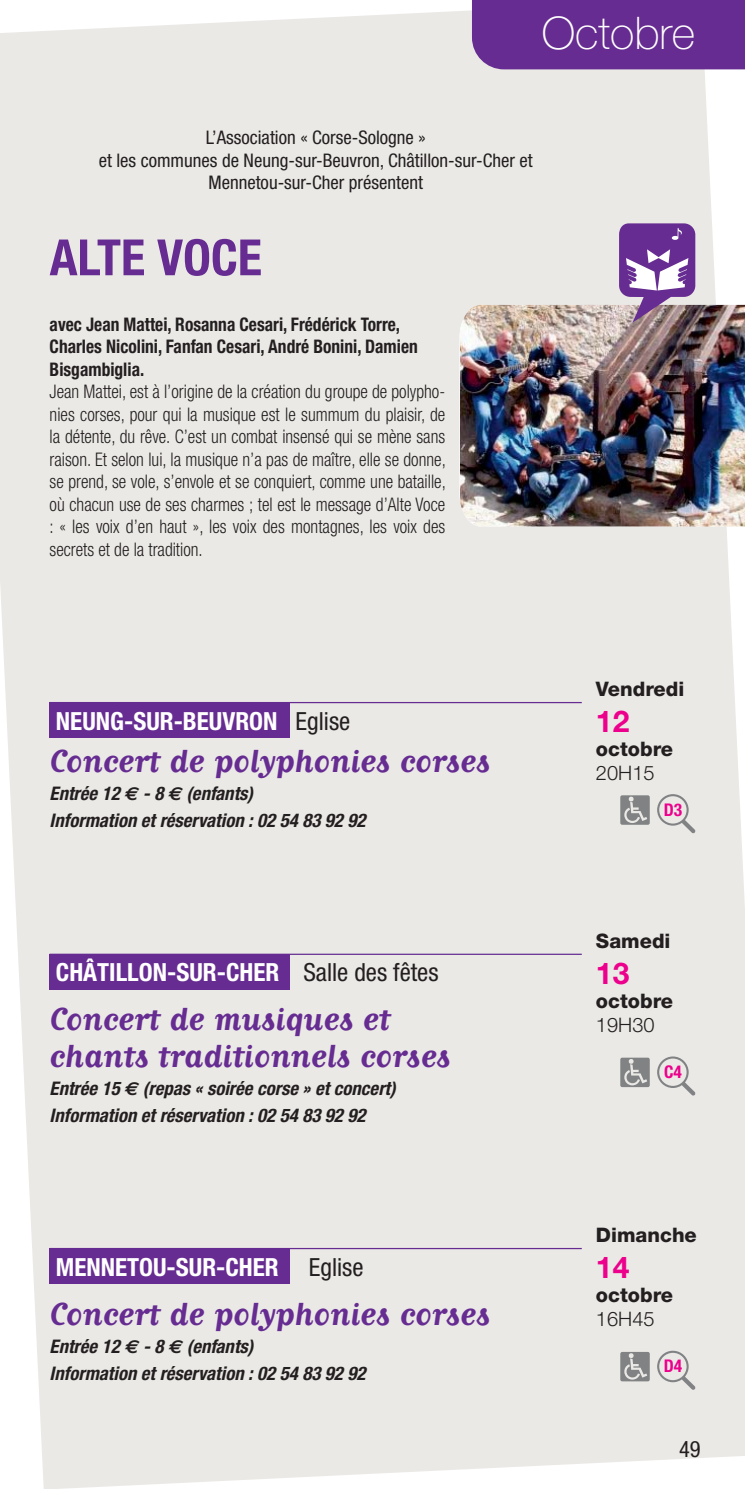
<style>
.page{position:relative;width:745px;height:1489px;background:#fff}
.page>*{position:absolute;margin:0;border:0;box-sizing:border-box;transform-origin:0 0}
.t1{font:700 condensed 50px "Helvetica Neue";color:#662c91}
.t2{font:100 45px "Helvetica Neue";color:#fff}
.t3{font:700 37.5px/37.5px "Matrix Script";color:#662c91}
.t4{font:700 30px "Helvetica Neue";color:#ec008c}
.t5{font:700 condensed 25px "Helvetica Neue";color:#fff}
.t6{font:condensed 22.5px "Helvetica Neue";color:#231f20}
.t7{font:800 20px "Helvetica Neue";color:#231f20}
.t8{font:300 20px "Helvetica Neue";color:#231f20}
.t9{font:300 condensed 18.75px/22.5px "Helvetica Neue";color:#231f20;text-align:justify;scale:.93 1}
.t10{font:italic 700 condensed 18.75px/27.5px "Helvetica Neue";color:#231f20}
.t11{font:condensed 18.75px/22.5px "Helvetica Neue";color:#231f20;text-align:center}
.t12{font:700 condensed 18.75px/22.5px "Helvetica Neue";color:#231f20;scale:.93 1}
.t13{font:700 condensed 17.5px "Helvetica Neue";color:#ec008c}
.s1{font-weight:400;color:#231f20}
.s2{font-family:"Euro Sans";font-stretch:normal}
</style>
<div class="page">
<div style="left:0;top:10px;width:744px;height:1478px;background:#ebe9e6"></div>
<div style="left:471px;top:0;width:273px;height:69px;background:#662c91"></div>
<img style="left:459px;top:305px;width:285px;height:221px">
<svg style="left:656px;top:794px;width:39px;height:39px;background:#d8d7d5"></svg>
<svg style="left:620px;top:795px;width:29px;height:29px"></svg>
<svg style="left:656px;top:1056px;width:39px;height:39px;background:#d8d7d5"></svg>
<svg style="left:620px;top:1057px;width:29px;height:30px"></svg>
<svg style="left:656px;top:1350px;width:39px;height:39px;background:#d8d7d5"></svg>
<svg style="left:620px;top:1351px;width:29px;height:30px"></svg>
<svg style="left:618px;top:223px;width:76px;height:99px;background:#936da9"></svg>
<div style="left:50px;top:702px;width:240px;height:36px;background:#662c91"></div>
<hr style="left:50px;top:702px;width:531px;height:1px;background:#662c91">
<div style="left:50px;top:954px;width:240px;height:35px;background:#662c91"></div>
<hr style="left:50px;top:953px;width:531px;height:1px;background:#662c91">
<div style="left:50px;top:1248px;width:240px;height:35px;background:#662c91"></div>
<hr style="left:50px;top:1247px;width:531px;height:1px;background:#662c91">
<h2 class="t2" style="left:541px;top:17px;width:155px">Octobre</h2>
<p class="t11" style="left:99px;top:128px;width:435px">L’Association « Corse-Sologne »<br>et les communes de Neung-sur-Beuvron, Châtillon-sur-Cher et<br>Mennetou-sur-Cher présentent</p>
<h1 class="t1" style="left:50px;top:239px;width:213px">ALTE VOCE</h1>
<p class="t12" style="left:50px;top:314px;width:397px">avec Jean Mattei, Rosanna Cesari, Frédérick Torre,<br>Charles Nicolini, Fanfan Cesari, André Bonini, Damien<br>Bisgambiglia.</p>
<p class="t9" style="left:50px;top:382px;width:427px">Jean Mattei, est à l’origine de la création du groupe de polypho&shy;nies corses, pour qui la musique est le summum du plaisir, de la détente, du rêve. C’est un combat insensé qui se mène sans raison. Et selon lui, la musique n’a pas de maître, elle se donne, se prend, se vole, s’envole et se conquiert, comme une bataille, où chacun use de ses charmes ; tel est le message d’Alte Voce : « les voix d’en haut », les voix des montagnes, les voix des secrets et de la tradition.</p>
<h3 class="t5" style="left:56px;top:711px;width:296px">NEUNG-SUR-BEUVRON <span class="s1">Eglise</span></h3>
<h3 class="t3" style="left:50px;top:746px;width:442px">Concert de polyphonies corses</h3>
<p class="t10" style="left:50px;top:781px;width:317px">Entrée 12 <span class="s2">€</span> - 8 <span class="s2">€</span> (enfants)<br>Information et réservation : 02 54 83 92 92</p>
<h3 class="t5" style="left:56px;top:963px;width:384px">CHÂTILLON-SUR-CHER <span class="s1">Salle des fêtes</span></h3>
<h3 class="t3" style="left:50px;top:1004px;width:402px">Concert de musiques et chants traditionnels corses</h3>
<p class="t10" style="left:50px;top:1076px;width:347px">Entrée 15 <span class="s2">€</span> (repas « soirée corse » et concert)<br>Information et réservation : 02 54 83 92 92</p>
<h3 class="t5" style="left:56px;top:1257px;width:309px">MENNETOU-SUR-CHER <span class="s1">Eglise</span></h3>
<h3 class="t3" style="left:50px;top:1299px;width:442px">Concert de polyphonies corses</h3>
<p class="t10" style="left:50px;top:1333px;width:317px">Entrée 12 <span class="s2">€</span> - 8 <span class="s2">€</span> (enfants)<br>Information et réservation : 02 54 83 92 92</p>
<p class="t7" style="left:595px;top:681px;width:90px">Vendredi</p>
<h3 class="t4" style="left:595px;top:710px;width:35px">12</h3>
<p class="t7" style="left:595px;top:741px;width:79px">octobre</p>
<p class="t8" style="left:595px;top:765px;width:60px">20H15</p>
<p class="t13" style="left:663px;top:803px;width:20px">D3</p>
<p class="t7" style="left:595px;top:933px;width:76px">Samedi</p>
<h3 class="t4" style="left:595px;top:962px;width:35px">13</h3>
<p class="t7" style="left:595px;top:993px;width:79px">octobre</p>
<p class="t8" style="left:595px;top:1017px;width:60px">19H30</p>
<p class="t13" style="left:663px;top:1065px;width:19px">C4</p>
<p class="t7" style="left:595px;top:1227px;width:102px">Dimanche</p>
<h3 class="t4" style="left:595px;top:1256px;width:35px">14</h3>
<p class="t7" style="left:595px;top:1287px;width:79px">octobre</p>
<p class="t8" style="left:595px;top:1311px;width:60px">16H45</p>
<p class="t13" style="left:663px;top:1359px;width:20px">D4</p>
<p class="t6" style="left:678px;top:1440px;width:23px">49</p>
<p class="t6" style="left:678px;top:1440px;width:23px">50</p>
</div>
